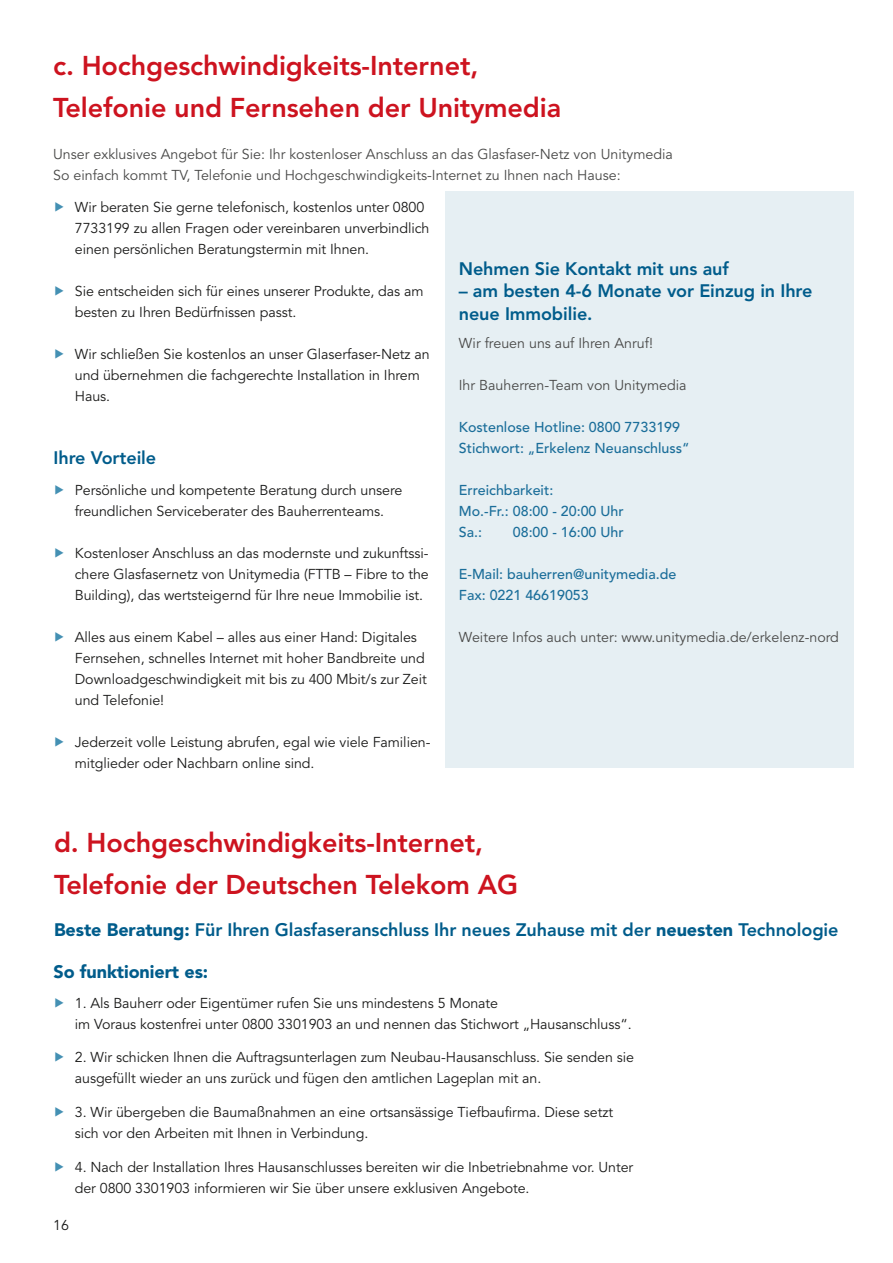
<style>
.page{position:relative;width:893px;height:1263px;background:#fff}
.page>*{position:absolute;margin:0;border:0;box-sizing:border-box;transform-origin:0 0}
.Fließtext{font:800 27px/42px "Avenir";letter-spacing:-.005em;color:#cd131f}
.zü{font:800 18px/22.5px "Avenir";letter-spacing:-.005em;color:#005c8b}
.Fließtext-2{font:800 18px "Avenir";letter-spacing:-.005em;color:#005c8b}
.zü-2{font:900 18px "Avenir";letter-spacing:-.005em;color:#005c8b}
.t1{font:14.25px/21px "Avenir";letter-spacing:-.005em;color:#1b1b1a}
.Fließtext-3{font:14.25px/21px "Avenir";color:#494948}
.Fließtext-4{font:500 14.25px/21px "Avenir";color:#1b6e9a}
.s1{color:#4490b3}
.s2{font-weight:900}
</style>
<div class="page">
<div style="left:445px;top:191px;width:409px;height:576px;background:#e6eff3"></div>
<p class="Fließtext" style="left:53px;top:45px;width:510px">c. Hochgeschwindigkeits-Internet,<br>Telefonie und Fernsehen der Unitymedia</p>
<p class="Fließtext-3" style="left:53px;top:144px;width:621px">Unser exklusives Angebot für Sie: Ihr kostenloser Anschluss an das Glasfaser-Netz von Unitymedia<br>So einfach kommt TV, Telefonie und Hochgeschwindigkeits-Internet zu Ihnen nach Hause:</p>
<p class="t1" style="left:75px;top:196px;width:356px;text-indent:-21px"><span class="s1">▶</span> Wir beraten Sie gerne telefonisch, kostenlos unter 0800<br>7733199 zu allen Fragen oder vereinbaren unverbindlich einen persönlichen Beratungstermin mit Ihnen.</p>
<p class="t1" style="left:75px;top:280px;width:350px;text-indent:-21px"><span class="s1">▶</span> Sie entscheiden sich für eines unserer Produkte, das am besten zu Ihren Bedürfnissen passt.</p>
<p class="t1" style="left:75px;top:343px;width:356px;text-indent:-21px"><span class="s1">▶</span> Wir schließen Sie kostenlos an unser Glaserfaser-Netz an und übernehmen die fachgerechte Installation in Ihrem<br>Haus.</p>
<p class="zü" style="left:459px;top:257px;width:271px">Nehmen Sie Kontakt mit uns auf</p>
<p class="zü" style="left:459px;top:279px;width:355px">– am besten 4-6 Monate vor Einzug in Ihre neue Immobilie.</p>
<p class="Fließtext-3" style="left:459px;top:333px;width:196px">Wir freuen uns auf Ihren Anruf!</p>
<p class="Fließtext-3" style="left:459px;top:375px;width:229px">Ihr Bauherren-Team von Unitymedia</p>
<p class="Fließtext-4" style="left:459px;top:417px;width:232px">Kostenlose Hotline: 0800 7733199<br>Stichwort: „Erkelenz Neuanschluss“</p>
<p class="Fließtext-4" style="left:459px;top:480px;width:166px">Erreichbarkeit:<br>Mo.-Fr.: 08:00 - 20:00 Uhr<br>Sa.:</p>
<p class="zü" style="left:54px;top:446px;width:104px">Ihre Vorteile</p>
<p class="t1" style="left:54px;top:480px;width:350px;text-align:center"><span class="s1">▶</span> Persönliche und kompetente Beratung durch unsere freundlichen Serviceberater des Bauherrenteams.</p>
<p class="t1" style="left:75px;top:543px;width:356px;text-align:justify;text-indent:-21px"><span class="s1">▶</span> Kostenloser Anschluss an das modernste und zukunftssi&shy;chere Glasfasernetz von Unitymedia (FTTB – Fibre to the Building), das wertsteigernd für Ihre neue Immobilie ist.</p>
<p class="t1" style="left:75px;top:627px;width:353px;text-indent:-21px"><span class="s1">▶</span> Alles aus einem Kabel – alles aus einer Hand: Digitales Fernsehen, schnelles Internet mit hoher Bandbreite und Downloadgeschwindigkeit mit bis zu 400 Mbit/s zur Zeit und Telefonie!</p>
<p class="t1" style="left:75px;top:732px;width:357px;text-indent:-21px"><span class="s1">▶</span> Jederzeit volle Leistung abrufen, egal wie viele Familien&shy;mitglieder oder Nachbarn online sind.</p>
<p class="Fließtext-4" style="left:513px;top:522px;width:112px">08:00 - 16:00 Uhr</p>
<p class="Fließtext-4" style="left:459px;top:564px;width:219px">E-Mail: bauherren@unitymedia.de<br>Fax: 0221 46619053</p>
<p class="Fließtext-3" style="left:459px;top:627px;width:382px">Weitere Infos auch unter: www.unitymedia.de/erkelenz-nord</p>
<p class="Fließtext" style="left:54px;top:822px;width:466px">d. Hochgeschwindigkeits-Internet,<br>Telefonie der Deutschen Telekom AG</p>
<p class="Fließtext-2" style="left:54px;top:919px;width:786px"><span class="s2">Beste Beratung:</span> Für Ihren Glasfaseranschluss Ihr neues Zuhause mit der <span class="s2">neuesten</span> Technologie</p>
<p class="zü-2" style="left:54px;top:961px;width:156px">So funktioniert es:</p>
<p class="t1" style="left:75px;top:993px;width:558px;text-indent:-21px"><span class="s1">▶</span> 1. Als Bauherr oder Eigentümer rufen Sie uns mindestens 5 Monate<br>im Voraus kostenfrei unter 0800 3301903 an und nennen das Stichwort „Hausanschluss“.</p>
<p class="t1" style="left:75px;top:1047px;width:561px;text-indent:-21px"><span class="s1">▶</span> 2. Wir schicken Ihnen die Auftragsunterlagen zum Neubau-Hausanschluss. Sie senden sie ausgefüllt wieder an uns zurück und fügen den amtlichen Lageplan mit an.</p>
<p class="t1" style="left:75px;top:1102px;width:540px;text-indent:-21px"><span class="s1">▶</span> 3. Wir übergeben die Baumaßnahmen an eine ortsansässige Tiefbaufirma. Diese setzt sich vor den Arbeiten mit Ihnen in Verbindung.</p>
<p class="t1" style="left:75px;top:1157px;width:560px;text-indent:-21px"><span class="s1">▶</span> 4. Nach der Installation Ihres Hausanschlusses bereiten wir die Inbetriebnahme vor. Unter der 0800 3301903 informieren wir Sie über unsere exklusiven Angebote.</p>
<p class="t1" style="left:53px;top:1215px;width:17px">16</p>
</div>
